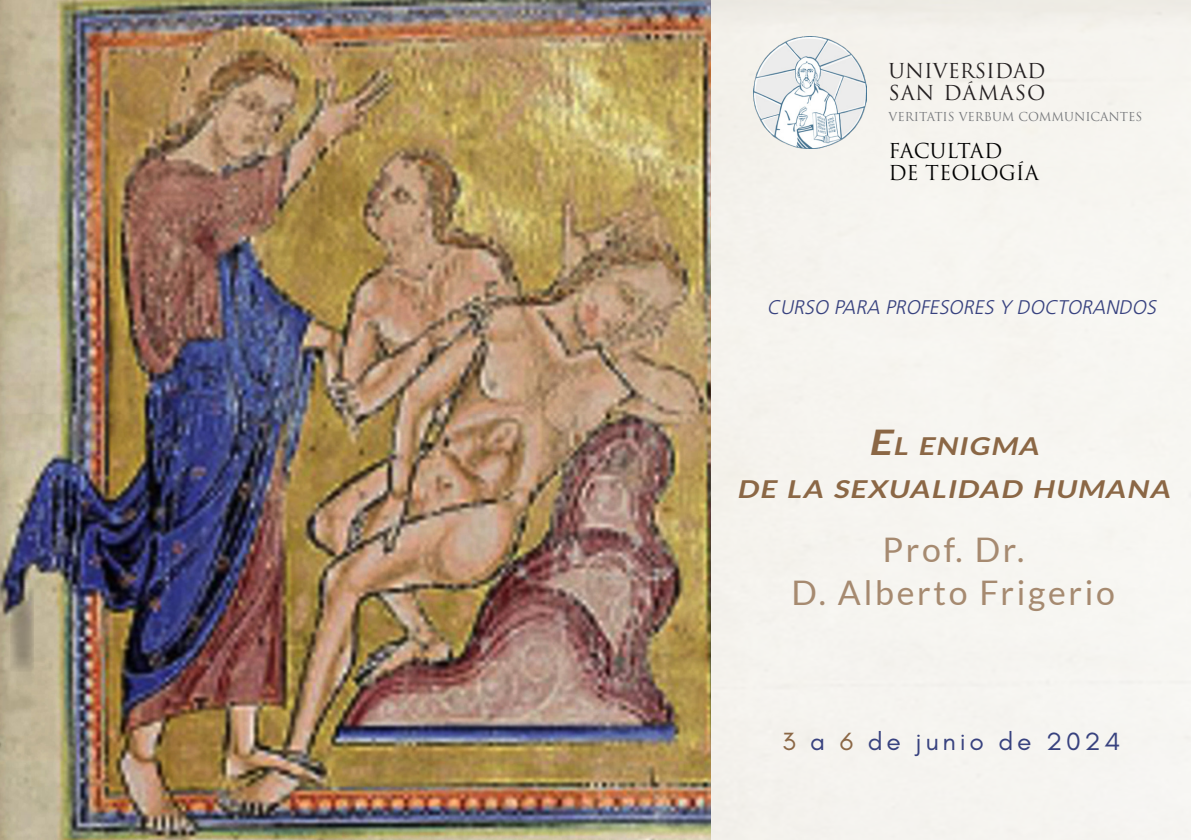
<style>
.page{position:relative;width:1191px;height:840px;background:#fff}
.page>*{position:absolute;margin:0;border:0;box-sizing:border-box;transform-origin:0 0}
.t1{font:33.8px/43.6px "Lato";letter-spacing:.08em;color:#a68a70;text-align:center}
.t2{font:25.4px "Glacial Indifference";letter-spacing:.14em;color:#38427f;scale:1.04 1}
.t3{font:italic 700 24.6px/42.2px "Lato";color:#8b6745;text-align:center;scale:1.16 1}
.t4{font:20px "Trajan Pro";color:#000}
.t5{font:20px "Trajan Pro";color:#231f20}
.t6{font:20px "Trajan Pro";letter-spacing:.04em;color:#231f20}
.t7{font:italic 300 19.8px "Frutiger LT Std";color:#38427f}
.t8{font:12px "Trajan Pro";color:#76787b}
.s1{font-size:35.2px}
.s2{color:#8b6745}
</style>
<div class="page">
<img style="left:0;top:0;width:1191px;height:839px">
<svg style="left:10px;top:587px;width:24px;height:84px;background:#928979"></svg>
<img style="left:753px;top:36px;width:114px;height:112px">
<p class="t5" style="left:888px;top:58px;width:158px">UNIVERSIDAD</p>
<p class="t6" style="left:888px;top:80px;width:158px">SAN DÁMASO</p>
<p class="t8" style="left:888px;top:109px;width:255px">VERITATIS VERBUM COMMUNICANTES</p>
<p class="t4" style="left:888px;top:138px;width:115px">FACULTAD</p>
<p class="t4" style="left:888px;top:160px;width:152px">DE TEOLOGÍA</p>
<p class="t7" style="left:767px;top:295px;width:395px">CURSO PARA PROFESORES Y DOCTORANDOS</p>
<p class="t3" style="left:737px;top:425px;width:379px"><span class="s1">E</span>L ENIGMA<br>DE LA SEXUALIDAD HUMANA</p>
<p class="t1" style="left:791px;top:527px;width:325px">Prof. Dr.<br>D. Alberto Frigerio</p>
<p class="t2" style="left:782px;top:726px;width:327px"><span class="s2">3</span> a <span class="s2">6</span> de junio de 2024</p>
</div>
